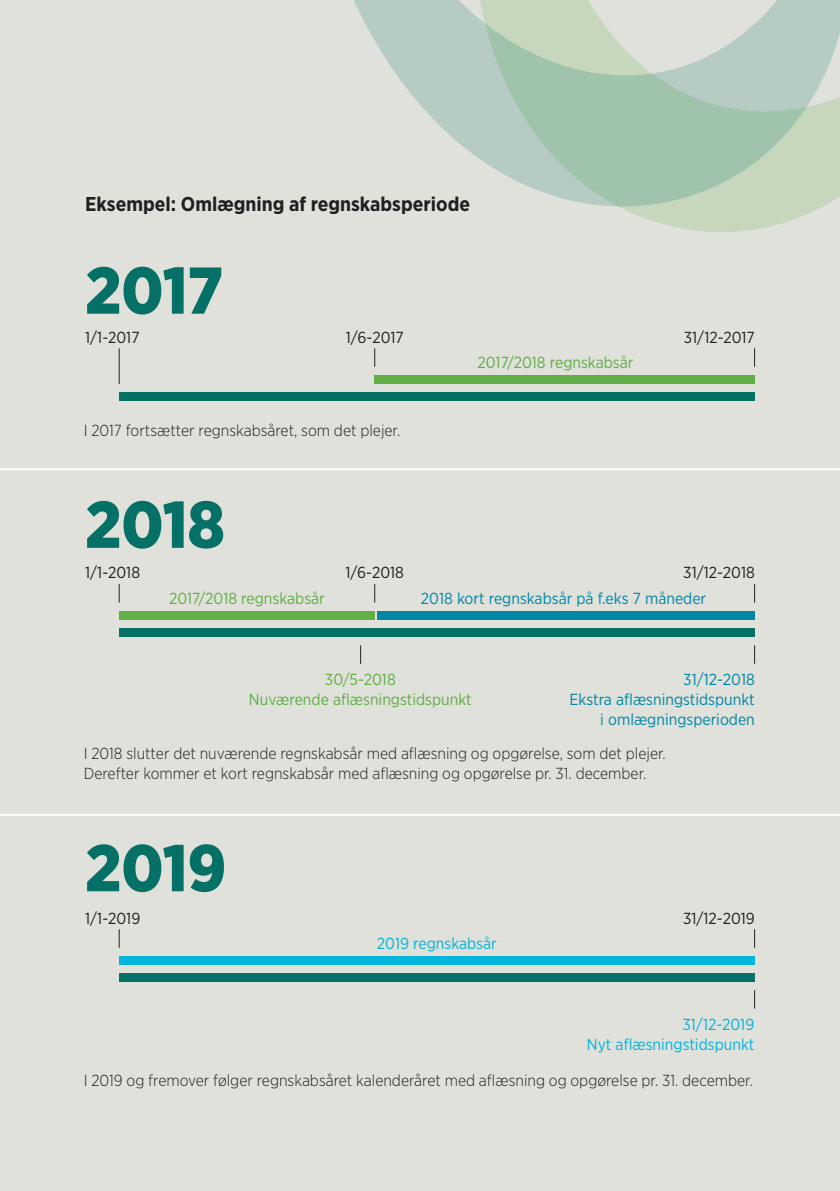
<style>
.page{position:relative;width:840px;height:1191px;background:#fff}
.page>*{position:absolute;margin:0;border:0;box-sizing:border-box;transform-origin:0 0}
.t1{font:900 66px "Gotham Narrow";color:#057166}
.t2{font:700 20px "Gotham Narrow";color:#231f20}
.t3{font:300 16px/20px "Gotham Narrow";color:#231f20}
.t4{font:16px/20px "Gotham Narrow";color:#0086a6;text-align:right}
.t5{font:16px/20px "Gotham Narrow";color:#60ae45;text-align:center}
.t6{font:16px "Gotham Narrow";color:#231f20}
.t7{font:16px/20px "Gotham Narrow";color:#00b4db;text-align:right}
</style>
<div class="page">
<div style="left:0;top:0;width:839px;height:1191px;background:#e0e1db"></div>
<div style="left:119px;top:392px;width:635px;height:9px;background:#057166"></div>
<div style="left:374px;top:375px;width:380px;height:9px;background:#60ae45"></div>
<hr style="left:119px;top:348px;width:1px;height:36px;background:#231f20">
<svg style="left:374px;top:348px;width:1px;height:19px"></svg>
<div style="left:119px;top:628px;width:635px;height:9px;background:#057166"></div>
<div style="left:376px;top:611px;width:378px;height:8px;background:#0086a6"></div>
<div style="left:119px;top:611px;width:255px;height:8px;background:#60ae45"></div>
<svg style="left:119px;top:584px;width:1px;height:18px"></svg>
<svg style="left:374px;top:584px;width:1px;height:18px"></svg>
<svg style="left:360px;top:645px;width:1px;height:19px"></svg>
<div style="left:119px;top:973px;width:635px;height:9px;background:#057166"></div>
<div style="left:119px;top:956px;width:635px;height:8px;background:#00b4db"></div>
<svg style="left:119px;top:929px;width:1px;height:18px"></svg>
<hr style="left:0;top:468px;width:839px;height:2px;background:#fff">
<hr style="left:0;top:813px;width:839px;height:2px;background:#fff">
<svg style="left:630px;top:212px;width:181px;height:20px;fill:#c6d7bd"></svg>
<svg style="left:354px;top:0;width:485px;height:212px"></svg>
<p class="t2" style="left:85px;top:191px;width:386px">Eksempel: Omlægning af regnskabsperiode</p>
<h1 class="t1" style="left:85px;top:247px;width:139px">2017</h1>
<p class="t6" style="left:85px;top:327px;width:56px">1/1-2017</p>
<p class="t6" style="left:345px;top:327px;width:59px">1/6-2017</p>
<p class="t6" style="left:683px;top:327px;width:72px">31/12-2017</p>
<p class="t5" style="left:477px;top:352px;width:157px">2017/2018 regnskabsår</p>
<p class="t3" style="left:84px;top:420px;width:318px">I 2017 fortsætter regnskabsåret, som det plejer.</p>
<h1 class="t1" style="left:85px;top:481px;width:141px">2018</h1>
<p class="t6" style="left:85px;top:563px;width:56px">1/1-2018</p>
<p class="t6" style="left:345px;top:563px;width:60px">1/6-2018</p>
<p class="t6" style="left:683px;top:563px;width:73px">31/12-2018</p>
<p class="t5" style="left:169px;top:588px;width:157px">2017/2018 regnskabsår</p>
<p class="t4" style="left:421px;top:588px;width:286px">2018 kort regnskabsår på f.eks 7 måneder</p>
<p class="t5" style="left:249px;top:669px;width:224px">30/5-2018<br>Nuværende aflæsningstidspunkt</p>
<p class="t4" style="left:569px;top:669px;width:187px">31/12-2018<br>Ekstra aflæsningstidspunkt i omlægningsperioden</p>
<p class="t3" style="left:84px;top:742px;width:583px">I 2018 slutter det nuværende regnskabsår med aflæsning og opgørelse, som det plejer.<br>Derefter kommer et kort regnskabsår med aflæsning og opgørelse pr. 31. december.</p>
<h1 class="t1" style="left:85px;top:824px;width:142px">2019</h1>
<p class="t6" style="left:85px;top:908px;width:57px">1/1-2019</p>
<p class="t6" style="left:682px;top:908px;width:73px">31/12-2019</p>
<p class="t7" style="left:377px;top:933px;width:121px">2019 regnskabsår</p>
<p class="t7" style="left:586px;top:1014px;width:169px">31/12-2019<br>Nyt aflæsningstidspunkt</p>
<p class="t3" style="left:84px;top:1069px;width:670px">I 2019 og fremover følger regnskabsåret kalenderåret med aflæsning og opgørelse pr. 31. december.</p>
</div>
